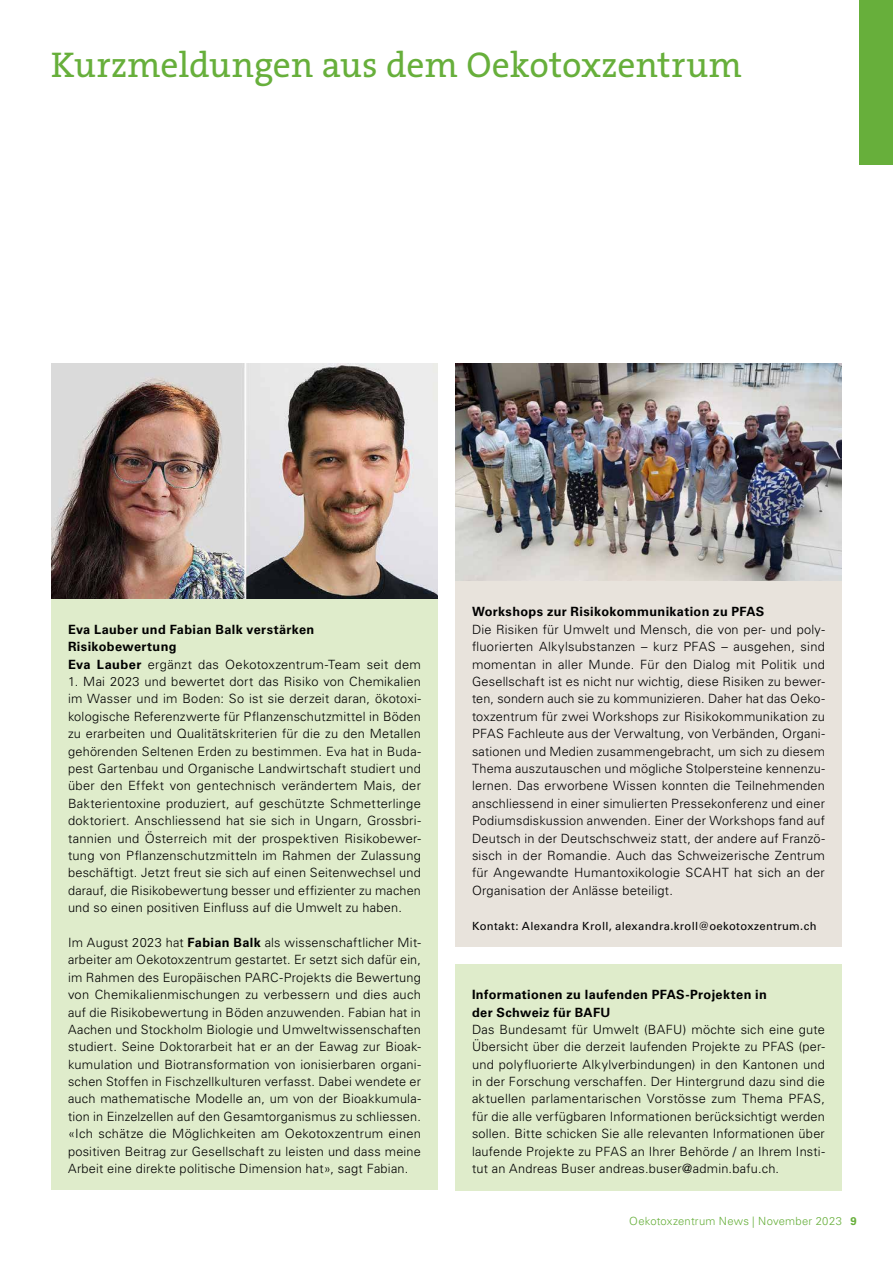
<style>
.page{position:relative;width:893px;height:1263px;background:#fff}
.page>*{position:absolute;margin:0;border:0;box-sizing:border-box;transform-origin:0 0}
.t1{font:36px "The Serif HP5 Plain";color:#67af3b}
.t2{font:300 12.75px/17.4px "Univers LT Std";letter-spacing:.015em;color:#000;text-align:justify}
.t3{font:700 12.75px/17.4px "Univers LT Std";letter-spacing:.03em;color:#000}
.t4{font:11.25px "Univers LT Std";letter-spacing:.03em;color:#000}
.t5{font:300 11.25px "Univers LT Std";letter-spacing:.02em;color:#67af3b}
.s1{font-weight:300}
.s2{font-weight:700}
</style>
<div class="page">
<div style="left:859px;top:0;width:34px;height:164px;background:#67af3b"></div>
<img style="left:51px;top:364px;width:387px;height:235px">
<img style="left:455px;top:364px;width:387px;height:218px">
<div style="left:455px;top:964px;width:387px;height:226px;background:#dfeccb"></div>
<div style="left:51px;top:599px;width:387px;height:591px;background:#dfeccb"></div>
<div style="left:455px;top:582px;width:387px;height:365px;background:#e8e3dc"></div>
<h1 class="t1" style="left:51px;top:42px;width:692px">Kurzmeldungen aus dem Oekotoxzentrum</h1>
<p class="t3" style="left:68px;top:621px;width:354px">Eva Lauber und Fabian Balk verstärken<br>Risikobewertung<br>Eva Lauber <span class="s1">ergänzt das Oekotoxzentrum-Team seit dem</span></p>
<p class="t2" style="left:68px;top:673px;width:354px">1. Mai 2023 und bewertet dort das Risiko von Chemikalien im Wasser und im Boden: So ist sie derzeit daran, ökotoxi&shy;kologische Referenzwerte für Pflanzenschutzmittel in Böden zu erarbeiten und Qualitätskriterien für die zu den Metallen gehörenden Seltenen Erden zu bestimmen. Eva hat in Buda&shy;pest Gartenbau und Organische Landwirtschaft studiert und über den Effekt von gentechnisch verändertem Mais, der Bakterientoxine produziert, auf geschützte Schmetterlinge doktoriert. Anschliessend hat sie sich in Ungarn, Grossbri&shy;tannien und Österreich mit der prospektiven Risikobewer&shy;tung von Pflanzenschutzmitteln im Rahmen der Zulassung beschäftigt. Jetzt freut sie sich auf einen Seitenwechsel und darauf, die Risikobewertung besser und effizienter zu machen und so einen positiven Einfluss auf die Umwelt zu haben.</p>
<p class="t2" style="left:68px;top:934px;width:354px">Im August 2023 hat <span class="s2">Fabian Balk</span> als wissenschaftlicher Mit&shy;arbeiter am Oekotoxzentrum gestartet. Er setzt sich dafür ein, im Rahmen des Europäischen PARC-Projekts die Bewertung von Chemikalienmischungen zu verbessern und dies auch auf die Risikobewertung in Böden anzuwenden. Fabian hat in Aachen und Stockholm Biologie und Umweltwissenschaften studiert. Seine Doktorarbeit hat er an der Eawag zur Bioak&shy;kumulation und Biotransformation von ionisierbaren organi&shy;schen Stoffen in Fischzellkulturen verfasst. Dabei wendete er auch mathematische Modelle an, um von der Bioakkumula&shy;tion in Einzelzellen auf den Gesamtorganismus zu schliessen. «Ich schätze die Möglichkeiten am Oekotoxzentrum einen positiven Beitrag zur Gesellschaft zu leisten und dass meine Arbeit eine direkte politische Dimension hat», sagt Fabian.</p>
<p class="t3" style="left:472px;top:603px;width:294px">Workshops zur Risikokommunikation zu PFAS</p>
<p class="t2" style="left:472px;top:621px;width:354px">Die Risiken für Umwelt und Mensch, die von per- und poly&shy;fluorierten Alkylsubstanzen – kurz PFAS – ausgehen, sind momentan in aller Munde. Für den Dialog mit Politik und Gesellschaft ist es nicht nur wichtig, diese Risiken zu bewer&shy;ten, sondern auch sie zu kommunizieren. Daher hat das Oeko&shy;toxzentrum für zwei Workshops zur Risikokommunikation zu PFAS Fachleute aus der Verwaltung, von Verbänden, Organi&shy;sationen und Medien zusammengebracht, um sich zu diesem Thema auszutauschen und mögliche Stolpersteine kennenzu&shy;lernen. Das erworbene Wissen konnten die Teilnehmenden anschliessend in einer simulierten Pressekonferenz und einer Podiumsdiskussion anwenden. Einer der Workshops fand auf Deutsch in der Deutschschweiz statt, der andere auf Franzö&shy;sisch in der Romandie. Auch das Schweizerische Zentrum für Angewandte Humantoxikologie SCAHT hat sich an der Organisation der Anlässe beteiligt.</p>
<p class="t4" style="left:472px;top:919px;width:346px">Kontakt: Alexandra Kroll, alexandra.kroll@oekotoxzentrum.ch</p>
<p class="t3" style="left:472px;top:986px;width:296px">Informationen zu laufenden PFAS-Projekten in der Schweiz für BAFU</p>
<p class="t2" style="left:472px;top:1021px;width:354px">Das Bundesamt für Umwelt (BAFU) möchte sich eine gute Übersicht über die derzeit laufenden Projekte zu PFAS (per&shy;und polyfluorierte Alkylverbindungen) in den Kantonen und in der Forschung verschaffen. Der Hintergrund dazu sind die aktuellen parlamentarischen Vorstösse zum Thema PFAS, für die alle verfügbaren Informationen berücksichtigt werden sollen. Bitte schicken Sie alle relevanten Informationen über laufende Projekte zu PFAS an Ihrer Behörde / an Ihrem Insti&shy;tut an Andreas Buser andreas.buser@admin.bafu.ch.</p>
<p class="t5" style="left:629px;top:1214px;width:229px">Oekotoxzentrum News | November 2023 <span class="s2">9</span></p>
</div>
